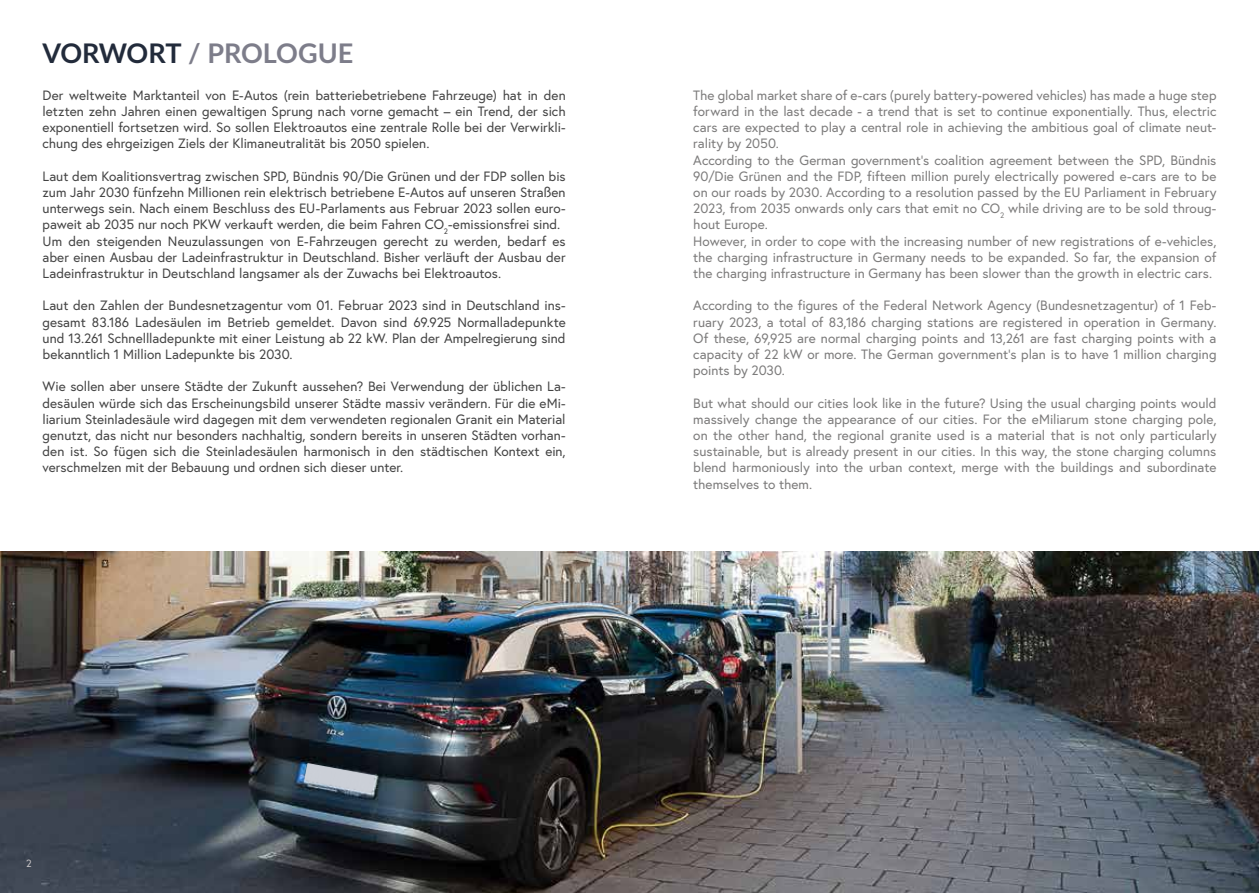
<style>
.page{position:relative;width:1259px;height:893px;background:#fff}
.page>*{position:absolute;margin:0;border:0;box-sizing:border-box;transform-origin:0 0}
.t1{font:700 27px "Lato";color:#7d7d8a}
.t2{font:13.5px/16.2px "Europa";color:#434343;text-align:justify}
.t3{font:13.5px/16.2px "Europa";color:#7c7b7b;text-align:justify}
.t4{font:10.5px "Europa";color:#cac6c8}
.s1{color:#222b3b}
</style>
<div class="page">
<img style="left:0;top:551px;width:1259px;height:342px">
<svg style="left:304px;top:763px;width:72px;height:31px;background:#8b949e"></svg>
<h1 class="t1" style="left:43px;top:33px;width:312px"><span class="s1">VORWORT</span> / PROLOGUE</h1>
<p class="t2" style="left:43px;top:87px;width:525px">Der weltweite Marktanteil von E-Autos (rein batteriebetriebene Fahrzeuge) hat in den letzten zehn Jahren einen gewaltigen Sprung nach vorne gemacht – ein Trend, der sich exponentiell fortsetzen wird. So sollen Elektroautos eine zentrale Rolle bei der Verwirkli&shy;chung des ehrgeizigen Ziels der Klimaneutralität bis 2050 spielen.</p>
<p class="t2" style="left:43px;top:168px;width:525px;text-align:left">Laut dem Koalitionsvertrag zwischen SPD, Bündnis 90/Die Grünen und der FDP sollen bis zum Jahr 2030 fünfzehn Millionen rein elektrisch betriebene E-Autos auf unseren Straßen unterwegs sein. Nach einem Beschluss des EU-Parlaments aus Februar 2023 sollen euro&shy;paweit ab 2035 nur noch PKW verkauft werden, die beim Fahren CO<sub>2</sub>-emissionsfrei sind.<br>Um den steigenden Neuzulassungen von E-Fahrzeugen gerecht zu werden, bedarf es aber einen Ausbau der Ladeinfrastruktur in Deutschland. Bisher verläuft der Ausbau der Ladeinfrastruktur in Deutschland langsamer als der Zuwachs bei Elektroautos.</p>
<p class="t2" style="left:43px;top:297px;width:525px">Laut den Zahlen der Bundesnetzagentur vom 01. Februar 2023 sind in Deutschland ins&shy;gesamt 83.186 Ladesäulen im Betrieb gemeldet. Davon sind 69.925 Normalladepunkte und 13.261 Schnellladepunkte mit einer Leistung ab 22 kW. Plan der Ampelregierung sind bekanntlich 1 Million Ladepunkte bis 2030.</p>
<p class="t2" style="left:43px;top:378px;width:525px">Wie sollen aber unsere Städte der Zukunft aussehen? Bei Verwendung der üblichen La&shy;desäulen würde sich das Erscheinungsbild unserer Städte massiv verändern. Für die eMi&shy;liarium Steinladesäule wird dagegen mit dem verwendeten regionalen Granit ein Material genutzt, das nicht nur besonders nachhaltig, sondern bereits in unseren Städten vorhan&shy;den ist. So fügen sich die Steinladesäulen harmonisch in den städtischen Kontext ein, verschmelzen mit der Bebauung und ordnen sich dieser unter.</p>
<p class="t3" style="left:693px;top:87px;width:525px;text-align:left">The global market share of e-cars (purely battery-powered vehicles) has made a huge step forward in the last decade - a trend that is set to continue exponentially. Thus, electric cars are expected to play a central role in achieving the ambitious goal of climate neut&shy;rality by 2050.<br>According to the German government’s coalition agreement between the SPD, Bündnis 90/Die Grünen and the FDP, fifteen million purely electrically powered e-cars are to be on our roads by 2030. According to a resolution passed by the EU Parliament in February 2023, from 2035 onwards only cars that emit no CO<sub>2</sub> while driving are to be sold throug&shy;hout Europe.<br>However, in order to cope with the increasing number of new registrations of e-vehicles, the charging infrastructure in Germany needs to be expanded. So far, the expansion of the charging infrastructure in Germany has been slower than the growth in electric cars.</p>
<p class="t3" style="left:693px;top:297px;width:525px">According to the figures of the Federal Network Agency (Bundesnetzagentur) of 1 Feb&shy;ruary 2023, a total of 83,186 charging stations are registered in operation in Germany.<br>Of these, 69,925 are normal charging points and 13,261 are fast charging points with a capacity of 22 kW or more. The German government‘s plan is to have 1 million charging points by 2030.</p>
<p class="t3" style="left:693px;top:395px;width:525px">But what should our cities look like in the future? Using the usual charging points would massively change the appearance of our cities. For the eMiliarum stone charging pole, on the other hand, the regional granite used is a material that is not only particularly sustainable, but is already present in our cities. In this way, the stone charging columns blend harmoniously into the urban context, merge with the buildings and subordinate themselves to them.</p>
<p class="t4" style="left:26px;top:856px;width:7px">2</p>
</div>
